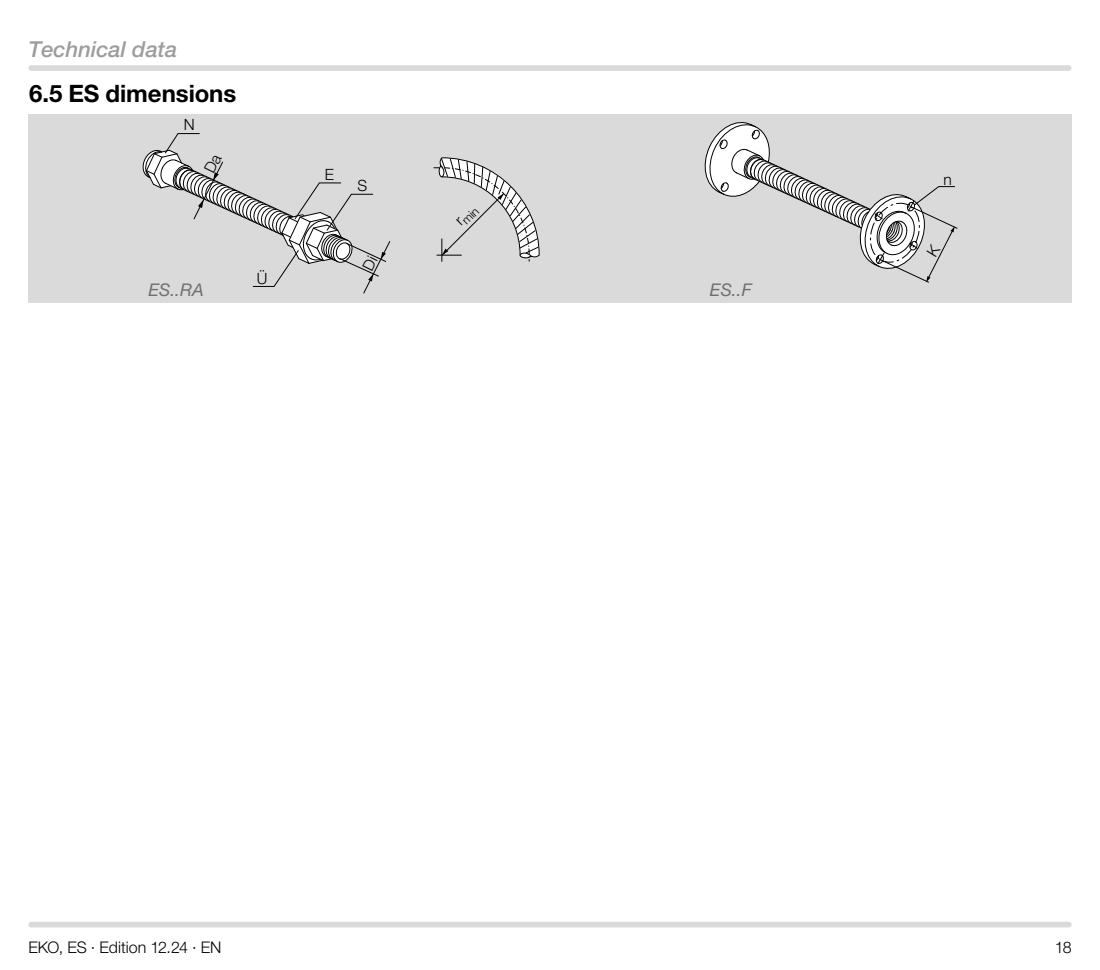
<style>
.page{position:relative;width:1100px;height:970px;background:#fff}
.page>*{position:absolute;margin:0;border:0;box-sizing:border-box;transform-origin:0 0}
.t1{font:700 24px "Helvetica Neue LT Pro";letter-spacing:-.005em;color:#000}
.t2{font:italic 500 22px "Helvetica Neue LT Pro";color:#9d9d9c}
.t3{font:italic 17.4px "Helvetica Neue LT Pro";color:#706f6f}
.t4{font:300 16px "Helvetica Neue LT Pro";letter-spacing:-.005em;color:#000}
.t5{font:300 15.6px "Helvetica Neue LT Pro";color:#000}
.t6{font:300 12px "Helvetica Neue LT Pro";color:#000}
</style>
<div class="page">
<div style="left:31px;top:921px;width:1038px;height:6px;background:#dadada"></div>
<div style="left:31px;top:65px;width:1038px;height:6px;background:#dadada"></div>
<div style="left:28px;top:114px;width:1043px;height:188px;background:#dadada"></div>
<svg style="left:433px;top:157px;width:107px;height:105px"></svg>
<svg style="left:143px;top:133px;width:247px;height:161px"></svg>
<svg style="left:704px;top:122px;width:253px;height:161px"></svg>
<h2 class="t2" style="left:28px;top:36px;width:151px">Technical data</h2>
<h1 class="t1" style="left:29px;top:79px;width:209px">6.5 ES dimensions</h1>
<p class="t5" style="left:184px;top:115px;width:12px">N</p>
<p class="t5" style="left:325px;top:165px;width:11px">E</p>
<p class="t5" style="left:357px;top:176px;width:11px">S</p>
<p class="t6" style="left:455px;top:220px;width:25px;rotate:-45deg"><sup>r</sup>min</p>
<p class="t5" style="left:257px;top:268px;width:12px">Ü</p>
<p class="t3" style="left:148px;top:279px;width:57px">ES..RA</p>
<p class="t3" style="left:710px;top:279px;width:43px">ES..F</p>
<p class="t5" style="left:943px;top:169px;width:10px">n</p>
<p class="t4" style="left:28px;top:937px;width:195px">EKO, ES · Edition 12.24 · EN</p>
<p class="t4" style="left:1055px;top:937px;width:18px">18</p>
</div>
